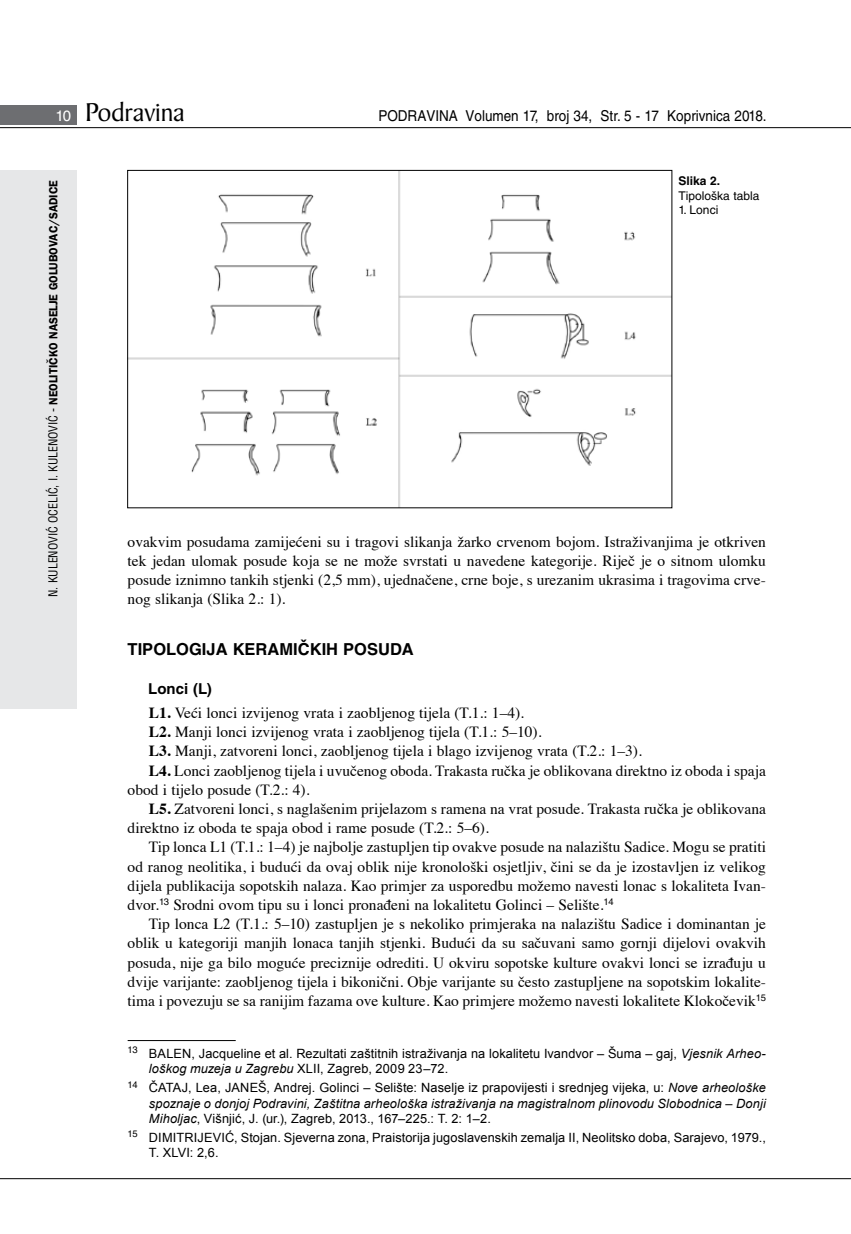
<style>
.page{position:relative;width:851px;height:1234px;background:#fff}
.page>*{position:absolute;margin:0;border:0;box-sizing:border-box;transform-origin:0 0}
.t1{font:27.6px "Baker Signet BT";color:#000}
.t2{font:700 16.5px "Helvetica LT Skin 29";color:#000}
.t3{font:15.45px/19.2px "Times";color:#000;text-align:justify}
.t4{font:15px "Helvetica LT Skin 29";color:#000;scale:.9 1}
.t5{font:700 15px "Helvetica LT Skin 29";letter-spacing:.005em;color:#000}
.t6{font:12.75px/15.3px "Arial";letter-spacing:.01em;color:#000}
.t7{font:600 12px "ITC Franklin Gothic Skin 29";letter-spacing:-.005em;color:#000;scale:.95 1}
.t8{font:12px "Helvetica LT Skin 29";color:#000}
.t9{font:700 12px "Helvetica LT Skin 29";color:#000}
.s1{font-family:"Helvetica LT Skin 29";font-size:15px;color:#fff}
.s2{font-family:"Helvetica LT Skin 29";font-weight:400;font-stretch:condensed}
.s3{font-weight:700}
.s4{font-style:italic}
</style>
<div class="page">
<div style="left:0;top:170px;width:77px;height:538px;background:#e6e7e8"></div>
<div style="left:0;top:105px;width:77px;height:19px;background:#6d6e71"></div>
<hr style="left:0;top:127px;width:850px;height:1px;background:#000">
<hr style="left:0;top:1177px;width:850px;height:1px;background:#000">
<hr style="left:128px;top:1040px;width:108px;height:1px;background:#000">
<img style="left:129px;top:172px;width:541px;height:334px">
<h1 class="t1" style="left:55px;top:95px;width:131px"><span class="s1">10</span> Podravina</h1>
<p class="t4" style="left:378px;top:107px;width:433px">PODRAVINA Volumen 17, broj 34, Str. 5 - 17 Koprivnica 2018.</p>
<p class="t7" style="left:46px;top:596px;width:440px;rotate:-90deg"><span class="s2">N. KULENOVIĆ OCELIĆ, I. KULENOVIĆ -</span> NEOLITIČKO NASELJE GOLUBOVAC/SADICE</p>
<p class="t9" style="left:678px;top:174px;width:43px">Slika 2.</p>
<p class="t8" style="left:678px;top:188px;width:83px">Tipološka tabla</p>
<p class="t8" style="left:678px;top:203px;width:41px">1. Lonci</p>
<p class="t3" style="left:128px;top:530px;width:639px">ovakvim posudama zamijećeni su i tragovi slikanja žarko crvenom bojom. Istraživanjima je otkriven tek jedan ulomak posude koja se ne može svrstati u navedene kategorije. Riječ je o sitnom ulomku posude iznimno tankih stjenki (2,5 mm), ujednačene, crne boje, s urezanim ukrasima i tragovima crve&shy;nog slikanja (Slika 2.: 1).</p>
<p class="t2" style="left:128px;top:639px;width:288px">TIPOLOGIJA KERAMIČKIH POSUDA</p>
<p class="t5" style="left:148px;top:679px;width:65px">Lonci (L)</p>
<p class="t3" style="left:149px;top:701px;width:376px"><span class="s3">L1.</span> Veći lonci izvijenog vrata i zaobljenog tijela (T.1.: 1–4).</p>
<p class="t3" style="left:149px;top:720px;width:394px"><span class="s3">L2.</span> Manji lonci izvijenog vrata i zaobljenog tijela (T.1.: 5–10).</p>
<p class="t3" style="left:149px;top:740px;width:494px"><span class="s3">L3.</span> Manji, zatvoreni lonci, zaobljenog tijela i blago izvijenog vrata (T.2.: 1–3).</p>
<p class="t3" style="left:149px;top:759px;width:618px"><span class="s3">L4.</span> Lonci zaobljenog tijela i uvučenog oboda. Trakasta ručka je oblikovana direktno iz oboda i spaja</p>
<p class="t3" style="left:128px;top:778px;width:183px">obod i tijelo posude (T.2.: 4).</p>
<p class="t3" style="left:149px;top:797px;width:618px"><span class="s3">L5.</span> Zatvoreni lonci, s naglašenim prijelazom s ramena na vrat posude. Trakasta ručka je oblikovana</p>
<p class="t3" style="left:128px;top:816px;width:363px">direktno iz oboda te spaja obod i rame posude (T.2.: 5–6).</p>
<p class="t3" style="left:149px;top:836px;width:618px">Tip lonca L1 (T.1.: 1–4) je najbolje zastupljen tip ovakve posude na nalazištu Sadice. Mogu se pratiti</p>
<p class="t3" style="left:128px;top:855px;width:639px">od ranog neolitika, i budući da ovaj oblik nije kronološki osjetljiv, čini se da je izostavljen iz velikog</p>
<p class="t3" style="left:128px;top:874px;width:639px">dijela publikacija sopotskih nalaza. Kao primjer za usporedbu možemo navesti lonac s lokaliteta Ivan-</p>
<p class="t3" style="left:128px;top:893px;width:487px">dvor.<sup>13</sup> Srodni ovom tipu su i lonci pronađeni na lokalitetu Golinci – Selište.<sup>14</sup></p>
<p class="t3" style="left:149px;top:912px;width:618px">Tip lonca L2 (T.1.: 5–10) zastupljen je s nekoliko primjeraka na nalazištu Sadice i dominantan je</p>
<p class="t3" style="left:128px;top:932px;width:639px">oblik u kategoriji manjih lonaca tanjih stjenki. Budući da su sačuvani samo gornji dijelovi ovakvih</p>
<p class="t3" style="left:128px;top:951px;width:639px">posuda, nije ga bilo moguće preciznije odrediti. U okviru sopotske kulture ovakvi lonci se izrađuju u</p>
<p class="t3" style="left:128px;top:970px;width:639px">dvije varijante: zaobljenog tijela i bikonični. Obje varijante su često zastupljene na sopotskim lokalite-</p>
<p class="t3" style="left:128px;top:989px;width:639px">tima i povezuju se sa ranijim fazama ove kulture. Kao primjere možemo navesti lokalitete Klokočevik<sup>15</sup></p>
<p class="t6" style="left:149px;top:1045px;width:618px;text-indent:-21px"><sup>13</sup> BALEN, Jacqueline et al. Rezultati zaštitnih istraživanja na lokalitetu Ivandvor – Šuma – gaj, <span class="s4">Vjesnik Arheo&shy;loškog muzeja u Zagrebu</span> XLII, Zagreb, 2009 23–72.</p>
<p class="t6" style="left:149px;top:1079px;width:618px;text-align:justify;text-indent:-21px"><sup>14</sup> ČATAJ, Lea, JANEŠ, Andrej. Golinci – Selište: Naselje iz prapovijesti i srednjeg vijeka, u: <span class="s4">Nove arheološke spoznaje o donjoj Podravini, Zaštitna arheološka istraživanja na magistralnom plinovodu Slobodnica – Donji Miholjac</span>, Višnjić, J. (ur.), Zagreb, 2013., 167–225.: T. 2: 1–2.</p>
<p class="t6" style="left:149px;top:1129px;width:618px;text-indent:-21px"><sup>15</sup> DIMITRIJEVIĆ, Stojan. Sjeverna zona, Praistorija jugoslavenskih zemalja II, Neolitsko doba, Sarajevo, 1979.,<br>T. XLVI: 2,6.</p>
</div>
